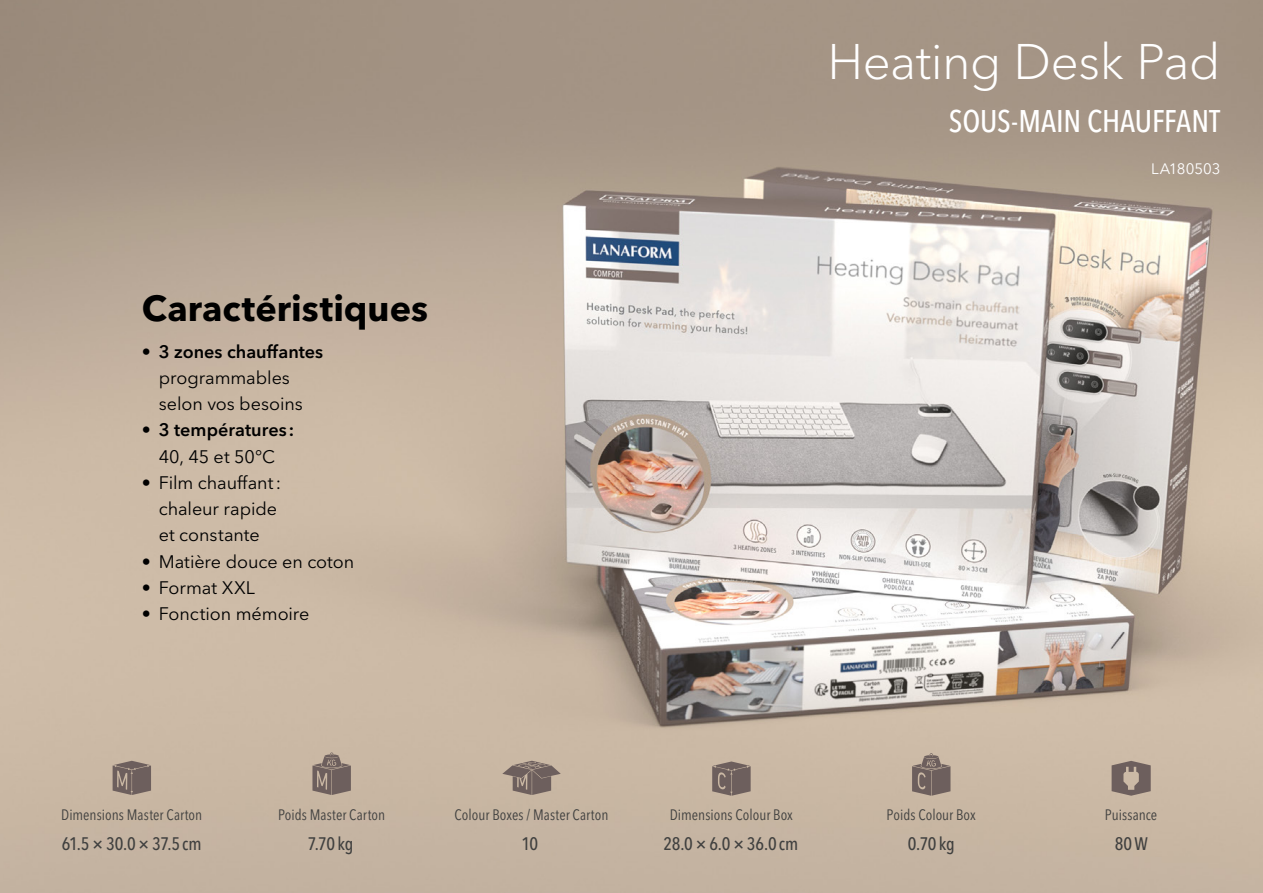
<style>
.page{position:relative;width:1263px;height:893px;background:#fff}
.page>*{position:absolute;margin:0;border:0;box-sizing:border-box;transform-origin:0 0}
.Product{font:300 49.5px "Avenir Next World";letter-spacing:-.01em;color:#fff}
.t1{font:700 36px "Avenir Next World";color:#000}
.Function{font:500 condensed 31.05px "Avenir Next LT Pro";letter-spacing:-.005em;color:#fff}
.t2{font:18px/26.2px "Avenir Next World";letter-spacing:-.005em;color:#000}
.Tech_Info{font:500 condensed 18px "Avenir Next LT Pro";letter-spacing:-.015em;color:#40403f}
.t3{font:600 18px/26.2px "Avenir Next World";color:#000;text-align:center}
.Tech_Title{font:condensed 15px "Avenir Next LT Pro";letter-spacing:.005em;color:#40403f}
.P_Small{font:15px "Avenir Next World";letter-spacing:-.005em;color:#fff}
.s1{font-weight:600}
.s2{font-weight:400}
</style>
<div class="page">
<img style="left:0;top:0;width:1263px;height:893px">
<svg style="left:312px;top:752px;width:39px;height:43px;background:#8c7c74"></svg>
<svg style="left:502px;top:761px;width:59px;height:34px;background:#96867c"></svg>
<svg style="left:113px;top:761px;width:38px;height:34px"></svg>
<svg style="left:712px;top:761px;width:39px;height:35px"></svg>
<svg style="left:912px;top:753px;width:38px;height:43px;background:#8a7b73"></svg>
<svg style="left:1111px;top:761px;width:40px;height:35px"></svg>
<h2 class="t1" style="left:142px;top:287px;width:288px">Caractéristiques</h2>
<p class="t2" style="left:159px;top:338px;width:166px;text-indent:-17px">• <span class="s1">3 zones chauffantes </span>programmables selon vos besoins</p>
<p class="t3" style="left:142px;top:417px;width:154px"><span class="s2">•</span> 3 températures :<br><span class="s2">40, 45 et 50°C</span></p>
<p class="t2" style="left:159px;top:470px;width:124px;text-indent:-17px">• Film chauffant: chaleur rapide et constante</p>
<p class="t2" style="left:142px;top:548px;width:214px">• Matière douce en coton</p>
<p class="t2" style="left:142px;top:575px;width:115px">• Format XXL</p>
<p class="t2" style="left:142px;top:601px;width:169px">• Fonction mémoire</p>
<p class="Product" style="left:827px;top:22px;width:395px">Heating Desk Pad</p>
<p class="Function" style="left:949px;top:102px;width:273px">SOUS-MAIN CHAUFFANT</p>
<p class="P_Small" style="left:1151px;top:156px;width:71px">LA180503</p>
<p class="Tech_Title" style="left:61px;top:806px;width:143px">Dimensions Master Carton</p>
<p class="Tech_Info" style="left:62px;top:833px;width:141px">61.5×30.0×37.5 cm</p>
<p class="Tech_Title" style="left:278px;top:806px;width:109px">Poids Master Carton</p>
<p class="Tech_Info" style="left:308px;top:833px;width:47px">7.70 kg</p>
<p class="Tech_Title" style="left:455px;top:806px;width:155px">Colour Boxes / Master Carton</p>
<p class="Tech_Info" style="left:522px;top:833px;width:18px">10</p>
<p class="Tech_Title" style="left:670px;top:806px;width:125px">Dimensions Colour Box</p>
<p class="Tech_Info" style="left:663px;top:833px;width:136px">28.0×6.0×36.0 cm</p>
<p class="Tech_Title" style="left:887px;top:806px;width:91px">Poids Colour Box</p>
<p class="Tech_Info" style="left:908px;top:833px;width:49px">0.70 kg</p>
<p class="Tech_Title" style="left:1105px;top:806px;width:54px">Puissance</p>
<p class="Tech_Info" style="left:1115px;top:833px;width:35px">80W</p>
</div>
